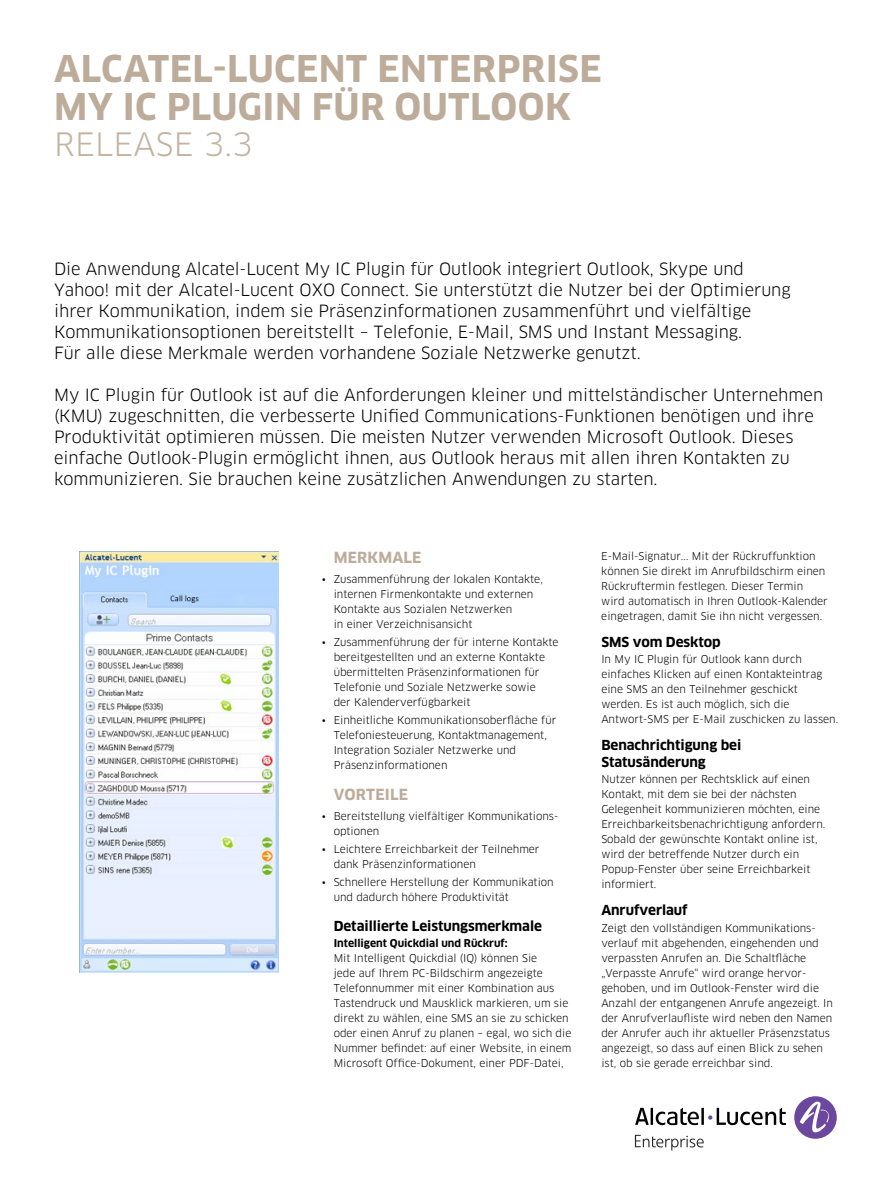
<style>
.page{position:relative;width:893px;height:1191px;background:#fff}
.page>*{position:absolute;margin:0;border:0;box-sizing:border-box;transform-origin:0 0}
.t1{font:700 36px/37.5px "Clan OT";letter-spacing:.01em;color:#bdac9a}
.t2{font:31.5px "Clan OT";letter-spacing:.01em;color:#c3b4a2}
.t3{font:16.5px/21px "Clan OT";color:#000}
.t4{font:700 15px "Clan OT";letter-spacing:.01em;color:#bdac9a}
.t5{font:700 13.5px/16.5px "Clan OT";letter-spacing:-.005em;color:#000}
.t6{font:10.5px/15px "Clan OT";color:#000}
.t7{font:700 10.5px "Clan OT";color:#000}
</style>
<div class="page">
<div style="left:794px;top:1096px;width:43px;height:42px;background:#6b489d;border-radius:50%"></div>
<svg style="left:800px;top:1101px;width:32px;height:32px"></svg>
<svg style="left:635px;top:1107px;width:151px;height:18px"></svg>
<svg style="left:635px;top:1134px;width:69px;height:16px"></svg>
<img style="left:79px;top:551px;width:199px;height:421px">
<h1 class="t1" style="left:54px;top:51px;width:549px">ALCATEL‑LUCENT ENTERPRISE<br>MY IC PLUGIN FÜR OUTLOOK</h1>
<h2 class="t2" style="left:54px;top:125px;width:200px">RELEASE 3.3</h2>
<p class="t3" style="left:54px;top:259px;width:738px">Die Anwendung Alcatel‑Lucent My IC Plugin für Outlook integriert Outlook, Skype und Yahoo! mit der Alcatel‑Lucent OXO Connect. Sie unterstützt die Nutzer bei der Optimierung ihrer Kommunikation, indem sie Präsenzinformationen zusammenführt und vielfältige Kommunikationsoptionen bereitstellt – Telefonie, E- Mail, SMS und Instant Messaging.<br>Für alle diese Merkmale werden vorhandene Soziale Netzwerke genutzt.</p>
<p class="t3" style="left:54px;top:385px;width:771px">My IC Plugin für Outlook ist auf die Anforderungen kleiner und mittelständischer Unternehmen (KMU) zugeschnitten, die verbesserte Unified Communications- Funktionen benötigen und ihre Produktivität optimieren müssen. Die meisten Nutzer verwenden Microsoft Outlook. Dieses einfache Outlook- Plugin ermöglicht ihnen, aus Outlook heraus mit allen ihren Kontakten zu kommunizieren. Sie brauchen keine zusätzlichen Anwendungen zu starten.</p>
<h3 class="t4" style="left:334px;top:549px;width:89px">MERKMALE</h3>
<p class="t6" style="left:334px;top:571px;width:211px;text-indent:-12px">• Zusammenführung der lokalen Kontakte, internen Firmenkontakte und externen Kontakte aus Sozialen Netzwerken<br>in einer Verzeichnisansicht</p>
<p class="t6" style="left:334px;top:634px;width:226px;text-indent:-12px">• Zusammenführung der für interne Kontakte bereitgestellten und an externe Kontakte übermittelten Präsenzinformationen für Telefonie und Soziale Netzwerke sowie<br>der Kalenderverfügbarkeit</p>
<p class="t6" style="left:334px;top:712px;width:224px;text-indent:-12px">• Einheitliche Kommunikationsoberfläche für Telefoniesteuerung, Kontaktmanagement, Integration Sozialer Netzwerke und Präsenzinformationen</p>
<h3 class="t4" style="left:334px;top:786px;width:76px">VORTEILE</h3>
<p class="t6" style="left:334px;top:808px;width:224px;text-indent:-12px">• Bereitstellung vielfältiger Kommunikations&shy;optionen</p>
<p class="t6" style="left:334px;top:841px;width:207px;text-indent:-12px">• Leichtere Erreichbarkeit der Teilnehmer dank Präsenzinformationen</p>
<p class="t6" style="left:334px;top:874px;width:222px;text-indent:-12px">• Schnellere Herstellung der Kommunikation und dadurch höhere Produktivität</p>
<p class="t5" style="left:334px;top:917px;width:210px">Detaillierte Leistungsmerkmale</p>
<p class="t7" style="left:334px;top:937px;width:176px">Intelligent Quickdial und Rückruf:</p>
<p class="t6" style="left:334px;top:951px;width:239px">Mit Intelligent Quickdial (IQ) können Sie<br>jede auf Ihrem PC- Bildschirm angezeigte Telefonnummer mit einer Kombination aus Tastendruck und Mausklick markieren, um sie direkt zu wählen, eine SMS an sie zu schicken oder einen Anruf zu planen – egal, wo sich die Nummer befindet: auf einer Website, in einem Microsoft Office- Dokument, einer PDF- Datei,</p>
<p class="t6" style="left:601px;top:548px;width:228px">E- Mail-Signatur... Mit der Rückruffunktion können Sie direkt im Anrufbildschirm einen Rückruftermin festlegen. Dieser Termin wird automatisch in Ihren Outlook- Kalender eingetragen, damit Sie ihn nicht vergessen.</p>
<p class="t5" style="left:601px;top:633px;width:121px">SMS vom Desktop</p>
<p class="t6" style="left:601px;top:652px;width:238px">In My IC Plugin für Outlook kann durch einfaches Klicken auf einen Kontakteintrag eine SMS an den Teilnehmer geschickt werden. Es ist auch möglich, sich die Antwort-SMS per E- Mail zuschicken zu lassen.</p>
<p class="t5" style="left:601px;top:737px;width:142px">Benachrichtigung bei<br>Statusänderung</p>
<p class="t6" style="left:601px;top:772px;width:226px">Nutzer können per Rechtsklick auf einen Kontakt, mit dem sie bei der nächsten Gelegenheit kommunizieren möchten, eine Erreichbarkeitsbenachrichtigung anfordern.<br>Sobald der gewünschte Kontakt online ist, wird der betreffende Nutzer durch ein Popup- Fenster über seine Erreichbarkeit informiert.</p>
<p class="t5" style="left:601px;top:902px;width:88px">Anrufverlauf</p>
<p class="t6" style="left:601px;top:920px;width:233px">Zeigt den vollständigen Kommunikations&shy;verlauf mit abgehenden, eingehenden und verpassten Anrufen an. Die Schaltfläche „Verpasste Anrufe“ wird orange hervor&shy;gehoben, und im Outlook- Fenster wird die Anzahl der entgangenen Anrufe angezeigt. In der Anrufverlaufliste wird neben den Namen der Anrufer auch ihr aktueller Präsenzstatus angezeigt, so dass auf einen Blick zu sehen ist, ob sie gerade erreichbar sind.</p>
</div>
